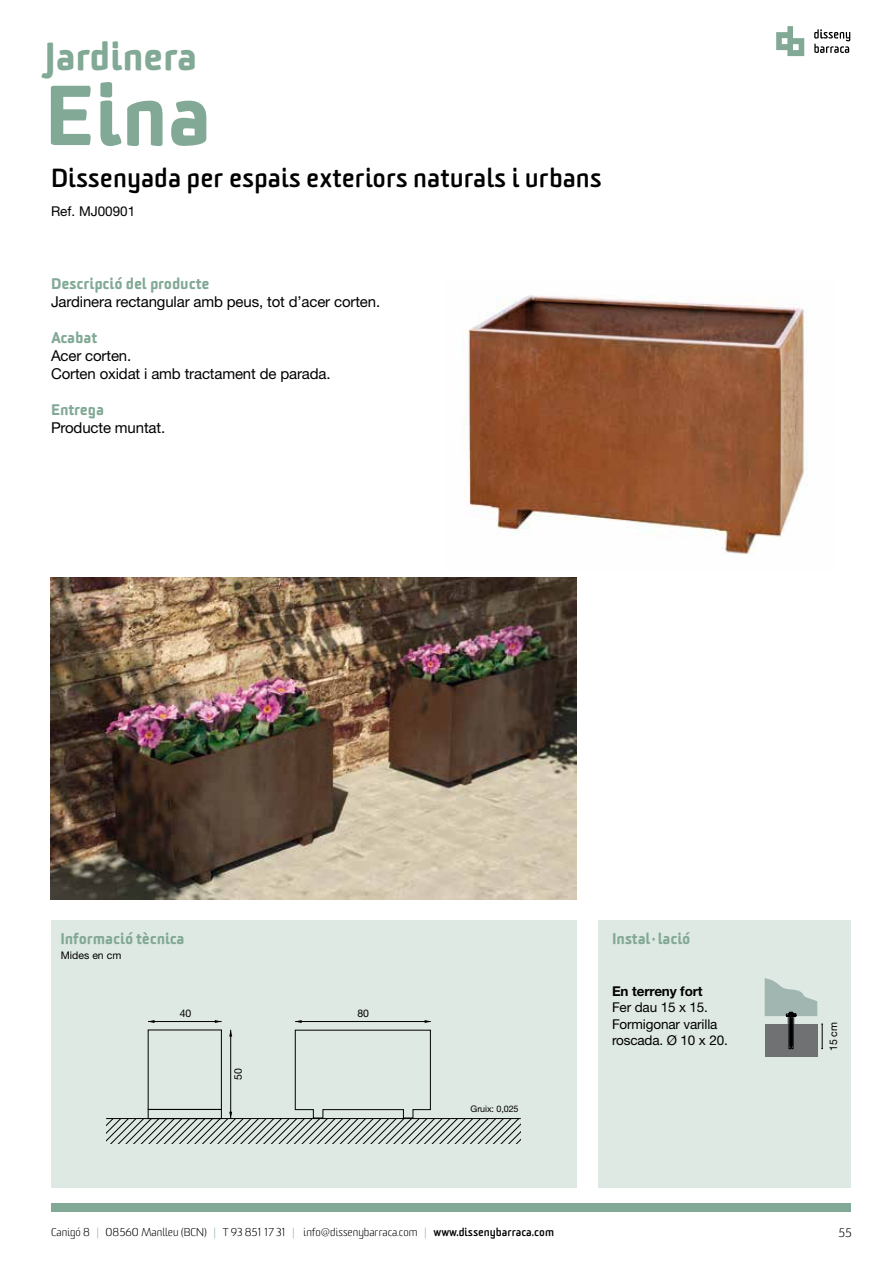
<style>
.page{position:relative;width:893px;height:1263px;background:#fff}
.page>*{position:absolute;margin:0;border:0;box-sizing:border-box;transform-origin:0 0}
.t1{font:900 82.5px "Sommet Rounded";color:#82a996}
.t2{font:900 37.5px "Sommet Rounded";letter-spacing:-.01em;color:#82a996}
.t3{font:700 25.5px "Sommet Rounded";color:#000}
.t4{font:15px/18px "Helvetica Neue LT Std";letter-spacing:-.01em;color:#000}
.t5{font:900 15px "Sommet Rounded";letter-spacing:-.01em;color:#82a996}
.t6{font:13.5px/16.2px "Helvetica Neue LT Std";letter-spacing:-.01em;color:#000}
.t7{font:700 13.5px "Helvetica Neue LT Std";letter-spacing:-.01em;color:#000}
.t8{font:300 12px "Sommet Rounded";color:#000}
.t9{font:300 10.95px "Sommet Rounded";color:#000}
.t10{font:10.5px "Helvetica Neue LT Std";color:#000}
.t11{font:9px "Helvetica Neue LT Std";letter-spacing:-.01em;color:#000}
.s1{color:#82a996}
.s2{font-weight:700}
</style>
<div class="page">
<svg style="left:776px;top:26px;width:28px;height:30px"></svg>
<svg style="left:814px;top:29px;width:36px;height:24px"></svg>
<div style="left:51px;top:919px;width:526px;height:268px;background:#dfe9e3"></div>
<img style="left:468px;top:295px;width:340px;height:260px">
<img style="left:50px;top:577px;width:527px;height:322px">
<div style="left:598px;top:919px;width:252px;height:268px;background:#dfe9e3"></div>
<div style="left:765px;top:1024px;width:52px;height:32px;background:#707172"></div>
<svg style="left:765px;top:978px;width:58px;height:71px"></svg>
<hr style="left:295px;top:1021px;width:135px;height:1px;background:#000">
<hr style="left:148px;top:1021px;width:73px;height:1px;background:#000">
<svg style="left:106px;top:1030px;width:415px;height:113px"></svg>
<hr style="left:230px;top:1030px;width:1px;height:88px;background:#000">
<div style="left:148px;top:1109px;width:74px;height:10px;border:1px solid #000"></div>
<div style="left:51px;top:1204px;width:799px;height:8px;background:#82a996"></div>
<h2 class="t2" style="left:45px;top:32px;width:154px">Jardinera</h2>
<h1 class="t1" style="left:45px;top:61px;width:169px">Eina</h1>
<h3 class="t3" style="left:51px;top:162px;width:552px">Dissenyada per espais exteriors naturals i urbans</h3>
<p class="t6" style="left:51px;top:203px;width:86px">Ref. MJ00901</p>
<p class="t5" style="left:51px;top:274px;width:160px">Descripció del producte</p>
<p class="t4" style="left:51px;top:293px;width:331px">Jardinera rectangular amb peus, tot d’acer corten.</p>
<p class="t5" style="left:51px;top:328px;width:48px">Acabat</p>
<p class="t4" style="left:51px;top:347px;width:281px">Acer corten.<br>Corten oxidat i amb tractament de parada.</p>
<p class="t5" style="left:51px;top:400px;width:55px">Entrega</p>
<p class="t4" style="left:51px;top:419px;width:116px">Producte muntat.</p>
<p class="t5" style="left:60px;top:929px;width:126px">Informació tècnica</p>
<p class="t5" style="left:612px;top:929px;width:80px">Instal·lació</p>
<p class="t10" style="left:61px;top:949px;width:62px">Mides en cm</p>
<p class="t10" style="left:180px;top:1007px;width:13px">40</p>
<p class="t10" style="left:232px;top:1080px;width:13px;rotate:-90deg">50</p>
<p class="t10" style="left:357px;top:1007px;width:13px">80</p>
<p class="t11" style="left:471px;top:1103px;width:50px">Gruix: 0,025</p>
<p class="t7" style="left:612px;top:983px;width:92px">En terreny fort</p>
<p class="t6" style="left:612px;top:999px;width:117px">Fer dau 15 x 15.<br>Formigonar varilla roscada. Ø 10 x 20.</p>
<p class="t10" style="left:827px;top:1051px;width:30px;rotate:-90deg">15 cm</p>
<p class="t9" style="left:51px;top:1225px;width:505px">Canigó 8 <span class="s1">|</span> 08560 Manlleu (BCN) <span class="s1">|</span> T 93 851 17 31 <span class="s1">|</span> info@dissenybarraca.com <span class="s1">|</span> <span class="s2">www.dissenybarraca.com</span></p>
<p class="t8" style="left:838px;top:1224px;width:15px">55</p>
</div>
